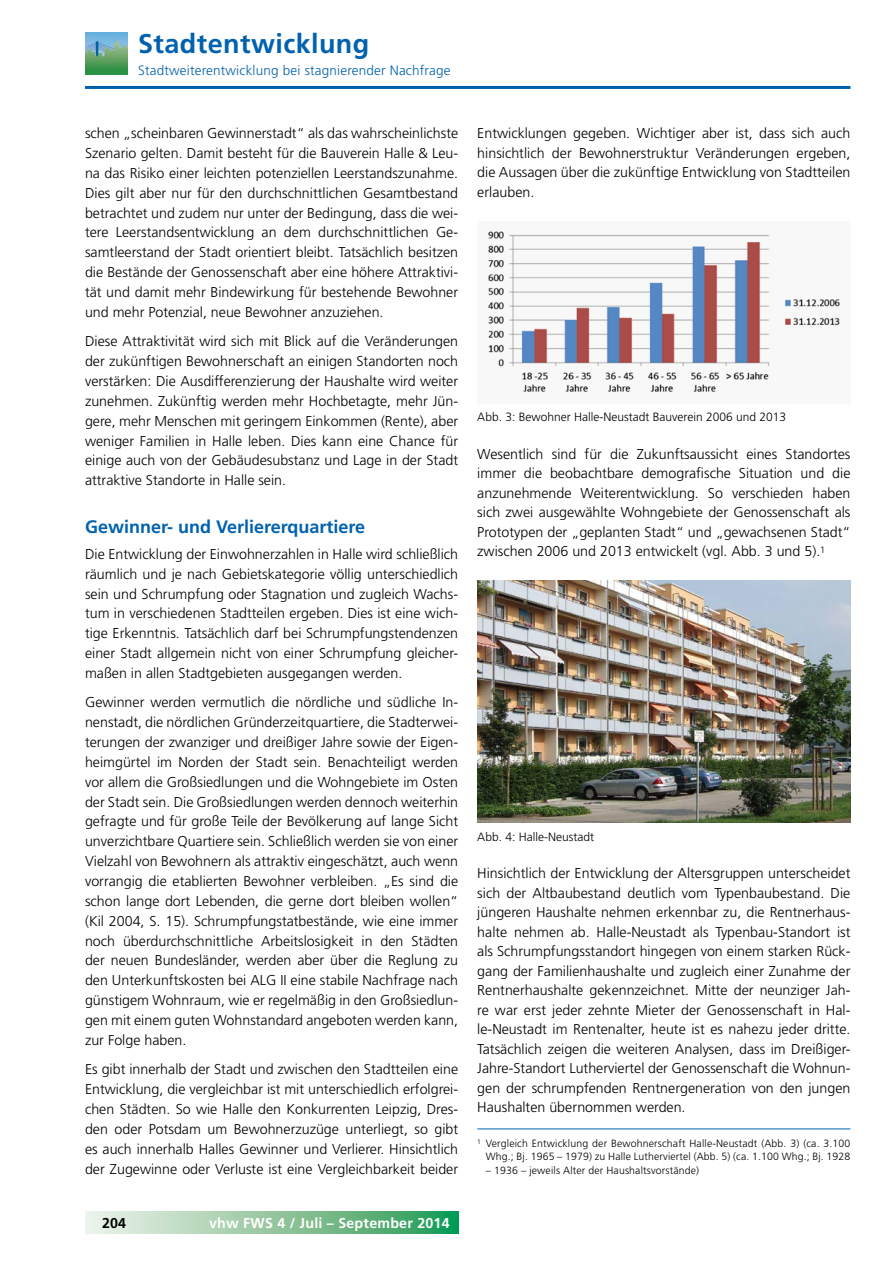
<style>
.page{position:relative;width:893px;height:1263px;background:#fff}
.page>*{position:absolute;margin:0;border:0;box-sizing:border-box;transform-origin:0 0}
.t1{font:700 27px "Frutiger LT";letter-spacing:.015em;color:#0062ae}
.t2{font:700 18px "Frutiger LT";color:#0062ae}
.t3{font:300 14.25px/19.8px "Frutiger LT";color:#000;text-align:justify}
.t4{font:700 14.25px "Frutiger LT";letter-spacing:.015em;color:#fff}
.t5{font:700 14.25px "Frutiger LT";color:#000}
.t6{font:300 13.5px "Frutiger LT";letter-spacing:.015em;color:#0062ae}
.t7{font:300 12px "Frutiger CE";color:#000}
.t8{font:300 10.5px/13.5px "Frutiger LT";letter-spacing:.015em;color:#000;text-align:right}
</style>
<div class="page">
<hr style="left:85px;top:86px;width:765px;height:3px;background:#0062ae">
<svg style="left:85px;top:1212px;width:373px;height:21px;background:#8dc69f"></svg>
<img style="left:85px;top:32px;width:42px;height:43px">
<hr style="left:477px;top:1129px;width:373px;height:1px;background:#0062ae">
<img style="left:488px;top:231px;width:352px;height:161px">
<img style="left:477px;top:580px;width:373px;height:243px">
<h1 class="t1" style="left:138px;top:28px;width:233px">Stadtentwicklung</h1>
<p class="t6" style="left:138px;top:62px;width:314px">Stadtweiterentwicklung bei stagnierender Nachfrage</p>
<p class="t3" style="left:85px;top:124px;width:375px">schen „scheinbaren Gewinnerstadt“ als das wahrscheinlichste Szenario gelten. Damit besteht für die Bauverein Halle &amp; Leu&shy;na das Risiko einer leichten potenziellen Leerstandszunahme.<br>Dies gilt aber nur für den durchschnittlichen Gesamtbestand betrachtet und zudem nur unter der Bedingung, dass die wei&shy;tere Leerstandsentwicklung an dem durchschnittlichen Ge&shy;samtleerstand der Stadt orientiert bleibt. Tatsächlich besitzen die Bestände der Genossenschaft aber eine höhere Attraktivi&shy;tät und damit mehr Bindewirkung für bestehende Bewohner und mehr Potenzial, neue Bewohner anzuziehen.</p>
<p class="t3" style="left:85px;top:332px;width:375px">Diese Attraktivität wird sich mit Blick auf die Veränderungen der zukünftigen Bewohnerschaft an einigen Standorten noch verstärken: Die Ausdifferenzierung der Haushalte wird weiter zunehmen. Zukünftig werden mehr Hochbetagte, mehr Jün&shy;gere, mehr Menschen mit geringem Einkommen (Rente), aber weniger Familien in Halle leben. Dies kann eine Chance für einige auch von der Gebäudesubstanz und Lage in der Stadt attraktive Standorte in Halle sein.</p>
<p class="t2" style="left:85px;top:516px;width:282px">Gewinner- und Verliererquartiere</p>
<p class="t3" style="left:85px;top:544px;width:375px">Die Entwicklung der Einwohnerzahlen in Halle wird schließlich räumlich und je nach Gebietskategorie völlig unterschiedlich sein und Schrumpfung oder Stagnation und zugleich Wachs&shy;tum in verschiedenen Stadtteilen ergeben. Dies ist eine wich&shy;tige Erkenntnis. Tatsächlich darf bei Schrumpfungstendenzen einer Stadt allgemein nicht von einer Schrumpfung gleicher&shy;maßen in allen Stadtgebieten ausgegangen werden.</p>
<p class="t3" style="left:85px;top:693px;width:375px">Gewinner werden vermutlich die nördliche und südliche In&shy;nenstadt, die nördlichen Gründerzeitquartiere, die Stadterwei&shy;terungen der zwanziger und dreißiger Jahre sowie der Eigen&shy;heimgürtel im Norden der Stadt sein. Benachteiligt werden vor allem die Großsiedlungen und die Wohngebiete im Osten der Stadt sein. Die Großsiedlungen werden dennoch weiterhin gefragte und für große Teile der Bevölkerung auf lange Sicht unverzichtbare Quartiere sein. Schließlich werden sie von einer Vielzahl von Bewohnern als attraktiv eingeschätzt, auch wenn vorrangig die etablierten Bewohner verbleiben. „Es sind die schon lange dort Lebenden, die gerne dort bleiben wollen“ (Kil 2004, S. 15). Schrumpfungstatbestände, wie eine immer noch überdurchschnittliche Arbeitslosigkeit in den Städten der neuen Bundesländer, werden aber über die Reglung zu den Unterkunftskosten bei ALG II eine stabile Nachfrage nach günstigem Wohnraum, wie er regelmäßig in den Großsiedlun&shy;gen mit einem guten Wohnstandard angeboten werden kann, zur Folge haben.</p>
<p class="t3" style="left:85px;top:1060px;width:375px">Es gibt innerhalb der Stadt und zwischen den Stadtteilen eine Entwicklung, die vergleichbar ist mit unterschiedlich erfolgrei&shy;chen Städten. So wie Halle den Konkurrenten Leipzig, Dres&shy;den oder Potsdam um Bewohnerzuzüge unterliegt, so gibt es auch innerhalb Halles Gewinner und Verlierer. Hinsichtlich der Zugewinne oder Verluste ist eine Vergleichbarkeit beider</p>
<p class="t5" style="left:102px;top:1214px;width:26px">204</p>
<p class="t4" style="left:209px;top:1214px;width:242px">vhw FWS 4 / Juli – September 2014</p>
<p class="t3" style="left:477px;top:124px;width:375px">Entwicklungen gegeben. Wichtiger aber ist, dass sich auch hinsichtlich der Bewohnerstruktur Veränderungen ergeben, die Aussagen über die zukünftige Entwicklung von Stadtteilen erlauben.</p>
<p class="t7" style="left:477px;top:410px;width:310px">Abb. 3: Bewohner Halle-Neustadt Bauverein 2006 und 2013</p>
<p class="t3" style="left:477px;top:444px;width:375px">Wesentlich sind für die Zukunftsaussicht eines Standortes immer die beobachtbare demografische Situation und die anzunehmende Weiterentwicklung. So verschieden haben sich zwei ausgewählte Wohngebiete der Genossenschaft als Prototypen der „geplanten Stadt“ und „gewachsenen Stadt“ zwischen 2006 und 2013 entwickelt (vgl. Abb. 3 und 5).<sup>1</sup></p>
<p class="t7" style="left:477px;top:830px;width:118px">Abb. 4: Halle-Neustadt</p>
<p class="t3" style="left:477px;top:864px;width:375px">Hinsichtlich der Entwicklung der Altersgruppen unterscheidet sich der Altbaubestand deutlich vom Typenbaubestand. Die jüngeren Haushalte nehmen erkennbar zu, die Rentnerhaus&shy;halte nehmen ab. Halle-Neustadt als Typenbau-Standort ist als Schrumpfungsstandort hingegen von einem starken Rück&shy;gang der Familienhaushalte und zugleich einer Zunahme der Rentnerhaushalte gekennzeichnet. Mitte der neunziger Jah&shy;re war erst jeder zehnte Mieter der Genossenschaft in Hal&shy;le-Neustadt im Rentenalter, heute ist es nahezu jeder dritte.<br>Tatsächlich zeigen die weiteren Analysen, dass im Dreißiger-Jahre-Standort Lutherviertel der Genossenschaft die Wohnun&shy;gen der schrumpfenden Rentnergeneration von den jungen Haushalten übernommen werden.</p>
<p class="t8" style="left:477px;top:1136px;width:375px"><sup>1</sup> Vergleich Entwicklung der Bewohnerschaft Halle-Neustadt (Abb. 3) (ca. 3.100<br>Whg.; Bj. 1965 – 1979) zu Halle Lutherviertel (Abb. 5) (ca. 1.100 Whg.; Bj. 1928</p>
<p class="t8" style="left:486px;top:1163px;width:215px">– 1936 – jeweils Alter der Haushaltsvorstände)</p>
</div>
